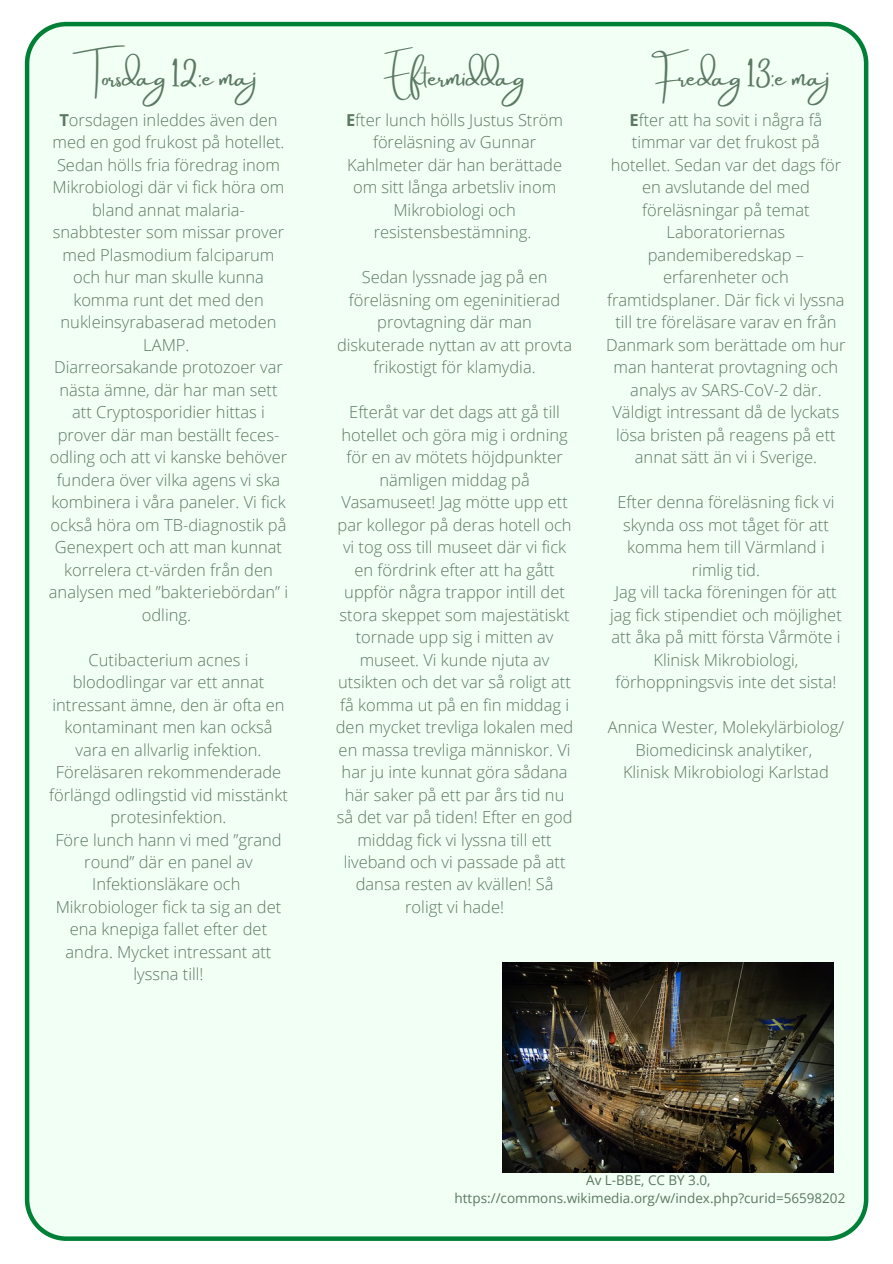
<style>
.page{position:relative;width:893px;height:1264px;background:#fff}
.page>*{position:absolute;margin:0;border:0;box-sizing:border-box;transform-origin:0 0}
.t1{font:25.5px "Amsterdam Two";color:#5b7962}
.t2{font:300 16.5px/22.5px "Open Sans";color:#5b7962;text-align:center}
.t3{font:13.5px/18px "Open Sans";color:#5b7962;text-align:center}
.s1{font-weight:700}
</style>
<div class="page">
<div style="left:25px;top:22px;width:843px;height:1218px;background:#f2fff5"></div>
<img style="left:502px;top:962px;width:331px;height:210px">
<h1 class="t1" style="left:81px;top:64px;width:196px">Torsdag 12:e maj</h1>
<h1 class="t1" style="left:651px;top:64px;width:198px">Fredag 13:e maj</h1>
<p class="t2" style="left:346px;top:108px;width:218px"><span class="s1">E</span>fter lunch hölls Justus Ström föreläsning av Gunnar<br>Kahlmeter där han berättade om sitt långa arbetsliv inom<br>Mikrobiologi och resistensbestämning.</p>
<p class="t2" style="left:337px;top:265px;width:237px">Sedan lyssnade jag på en föreläsning om egeninitierad provtagning där man diskuterade nyttan av att provta frikostigt för klamydia.</p>
<p class="t2" style="left:336px;top:400px;width:239px">Efteråt var det dags att gå till hotellet och göra mig i ordning för en av mötets höjdpunkter nämligen middag på<br>Vasamuseet! Jag mötte upp ett par kollegor på deras hotell och vi tog oss till museet där vi fick en fördrink efter att ha gått uppför några trappor intill det stora skeppet som majestätiskt tornade upp sig i mitten av museet. Vi kunde njuta av utsikten och det var så roligt att få komma ut på en fin middag i den mycket trevliga lokalen med en massa trevliga människor. Vi har ju inte kunnat göra sådana här saker på ett par års tid nu så det var på tiden! Efter en god middag fick vi lyssna till ett liveband och vi passade på att dansa resten av kvällen! Så roligt vi hade!</p>
<h1 class="t1" style="left:384px;top:64px;width:143px">Eftermiddag</h1>
<p class="t2" style="left:606px;top:108px;width:241px"><span class="s1">E</span>fter att ha sovit i några få timmar var det frukost på hotellet. Sedan var det dags för en avslutande del med föreläsningar på temat<br>Laboratoriernas pandemiberedskap – erfarenheter och framtidsplaner. Där fick vi lyssna till tre föreläsare varav en från<br>Danmark som berättade om hur man hanterat provtagning och analys av SARS-CoV-2 där.<br>Väldigt intressant då de lyckats lösa bristen på reagens på ett annat sätt än vi i Sverige.</p>
<p class="t2" style="left:610px;top:490px;width:233px">Efter denna föreläsning fick vi skynda oss mot tåget för att komma hem till Värmland i rimlig tid.<br>Jag vill tacka föreningen för att jag fick stipendiet och möjlighet att åka på mitt första Vårmöte i<br>Klinisk Mikrobiologi, förhoppningsvis inte det sista!</p>
<p class="t2" style="left:608px;top:715px;width:237px">Annica Wester, Molekylärbiolog/<br>Biomedicinsk analytiker,<br>Klinisk Mikrobiologi Karlstad</p>
<p class="t2" style="left:49px;top:108px;width:241px"><span class="s1">T</span>orsdagen inleddes även den med en god frukost på hotellet.<br>Sedan hölls fria föredrag inom<br>Mikrobiologi där vi fick höra om bland annat malaria&shy;snabbtester som missar prover med Plasmodium falciparum och hur man skulle kunna komma runt det med den nukleinsyrabaserad metoden<br>LAMP.<br>Diarreorsakande protozoer var nästa ämne, där har man sett att Cryptosporidier hittas i prover där man beställt feces&shy;odling och att vi kanske behöver fundera över vilka agens vi ska kombinera i våra paneler. Vi fick också höra om TB-diagnostik på<br>Genexpert och att man kunnat korrelera ct-värden från den analysen med ”bakteriebördan” i odling.</p>
<p class="t2" style="left:49px;top:648px;width:240px">Cutibacterium acnes i blododlingar var ett annat intressant ämne, den är ofta en kontaminant men kan också vara en allvarlig infektion.<br>Föreläsaren rekommenderade förlängd odlingstid vid misstänkt protesinfektion.<br>Före lunch hann vi med ”grand round” där en panel av<br>Infektionsläkare och<br>Mikrobiologer fick ta sig an det ena knepiga fallet efter det andra. Mycket intressant att lyssna till!</p>
<p class="t3" style="left:454px;top:1170px;width:392px">Av L-BBE, CC BY 3.0, https://commons.wikimedia.org/w/index.php?curid=56598202</p>
</div>
